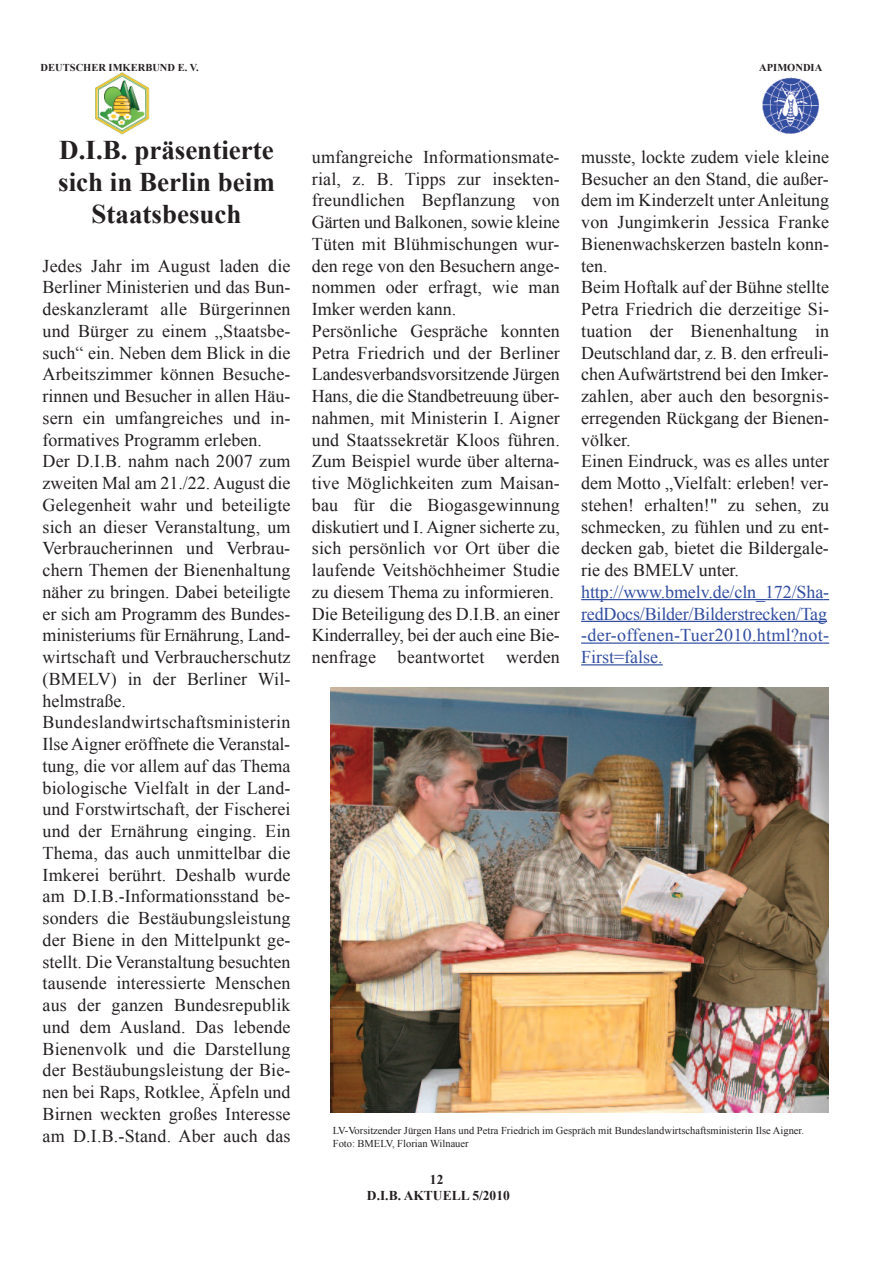
<style>
.page{position:relative;width:893px;height:1263px;background:#fff}
.page>*{position:absolute;margin:0;border:0;box-sizing:border-box;transform-origin:0 0}
.t1{font:700 27px/32.4px "Times New Roman";color:#231f20;text-align:center}
.t2{font:18px/21.8px "Times New Roman";letter-spacing:.01em;color:#231f20}
.t3{font:18px/21.8px "Times New Roman";color:#324ea1;text-align:justify}
.t4{font:700 13.5px/16.2px "Times New Roman";color:#231f20;text-align:center}
.t5{font:10.5px/12.6px "Times New Roman";color:#231f20}
.t6{font:700 10.5px "Times New Roman";color:#231f20}
</style>
<div class="page">
<hr style="left:581px;top:599px;width:242px;height:1px;background:#324ea1">
<hr style="left:581px;top:621px;width:246px;height:1px;background:#324ea1">
<hr style="left:581px;top:642px;width:242px;height:2px;background:#324ea1">
<svg style="left:823px;top:642px;width:6px;height:2px"></svg>
<hr style="left:581px;top:664px;width:82px;height:1px;background:#324ea1">
<img style="left:95px;top:72px;width:55px;height:63px">
<img style="left:762px;top:77px;width:58px;height:57px">
<img style="left:331px;top:687px;width:497px;height:426px">
<p class="t6" style="left:41px;top:61px;width:160px">DEUTSCHER IMKERBUND E. V.</p>
<p class="t6" style="left:759px;top:62px;width:64px">APIMONDIA</p>
<h1 class="t1" style="left:58px;top:133px;width:218px">D.I.B. präsentierte sich in Berlin beim<br>Staatsbesuch</h1>
<p class="t2" style="left:43px;top:255px;width:250px">Jedes Jahr im August laden die<br>Berliner Ministerien und das Bun&shy;deskanzleramt alle Bürgerinnen und Bürger zu einem „Staatsbe&shy;such“ ein. Neben dem Blick in die<br>Arbeitszimmer können Besuche&shy;rinnen und Besucher in allen Häu&shy;sern ein umfangreiches und in&shy;formatives Programm erleben.<br>Der D.I.B. nahm nach 2007 zum zweiten Mal am 21./22. August die<br>Gelegenheit wahr und beteiligte sich an dieser Veranstaltung, um<br>Verbraucherinnen und Verbrau&shy;chern Themen der Bienenhaltung näher zu bringen. Dabei beteiligte er sich am Programm des Bundes&shy;ministeriums für Ernährung, Land&shy;wirtschaft und Verbraucherschutz (BMELV) in der Berliner Wil&shy;helmstraße.<br>Bundeslandwirtschaftsministerin<br>Ilse Aigner eröffnete die Veranstal&shy;tung, die vor allem auf das Thema biologische Vielfalt in der Land&shy;und Forstwirtschaft, der Fischerei und der Ernährung einging. Ein<br>Thema, das auch unmittelbar die<br>Imkerei berührt. Deshalb wurde am D.I.B.-Informationsstand be&shy;sonders die Bestäubungsleistung der Biene in den Mittelpunkt ge&shy;stellt. Die Veranstaltung besuchten tausende interessierte Menschen aus der ganzen Bundesrepublik und dem Ausland. Das lebende<br>Bienenvolk und die Darstellung der Bestäubungsleistung der Bie&shy;nen bei Raps, Rotklee, Äpfeln und<br>Birnen weckten großes Interesse am D.I.B.-Stand. Aber auch das</p>
<p class="t2" style="left:312px;top:146px;width:250px">umfangreiche Informationsmate&shy;rial, z. B. Tipps zur insekten&shy;freundlichen Bepflanzung von<br>Gärten und Balkonen, sowie kleine<br>Tüten mit Blühmischungen wur&shy;den rege von den Besuchern ange&shy;nommen oder erfragt, wie man<br>Imker werden kann.<br>Persönliche Gespräche konnten<br>Petra Friedrich und der Berliner<br>Landesverbandsvorsitzende Jürgen<br>Hans, die die Standbetreuung über&shy;nahmen, mit Ministerin I. Aigner und Staatssekretär Kloos führen.<br>Zum Beispiel wurde über alterna&shy;tive Möglichkeiten zum Maisan&shy;bau für die Biogasgewinnung diskutiert und I. Aigner sicherte zu, sich persönlich vor Ort über die laufende Veitshöchheimer Studie zu diesem Thema zu informieren.<br>Die Beteiligung des D.I.B. an einer<br>Kinderralley, bei der auch eine Bie&shy;nenfrage beantwortet werden</p>
<p class="t2" style="left:581px;top:146px;width:250px">musste, lockte zudem viele kleine<br>Besucher an den Stand, die außer&shy;dem im Kinderzelt unter Anleitung von Jungimkerin Jessica Franke<br>Bienenwachskerzen basteln konn&shy;ten.<br>Beim Hoftalk auf der Bühne stellte<br>Petra Friedrich die derzeitige Si&shy;tuation der Bienenhaltung in<br>Deutschland dar, z. B. den erfreuli&shy;chen Aufwärtstrend bei den Imker&shy;zahlen, aber auch den besorgnis&shy;erregenden Rückgang der Bienen&shy;völker.<br>Einen Eindruck, was es alles unter dem Motto „Vielfalt: erleben! ver&shy;stehen! erhalten!" zu sehen, zu schmecken, zu fühlen und zu ent&shy;decken gab, bietet die Bildergale&shy;rie des BMELV unter.</p>
<p class="t3" style="left:581px;top:581px;width:250px">http://www.bmelv.de/cln_172/Sha&shy;redDocs/Bilder/Bilderstrecken/Tag -der-offenen-Tuer2010.html?not-First=false.</p>
<p class="t5" style="left:333px;top:1124px;width:473px">LV-Vorsitzender Jürgen Hans und Petra Friedrich im Gespräch mit Bundeslandwirtschaftsministerin Ilse Aigner.<br>Foto: BMELV, Florian Wilnauer</p>
<p class="t4" style="left:367px;top:1171px;width:144px">12<br>D.I.B. AKTUELL 5/2010</p>
</div>
